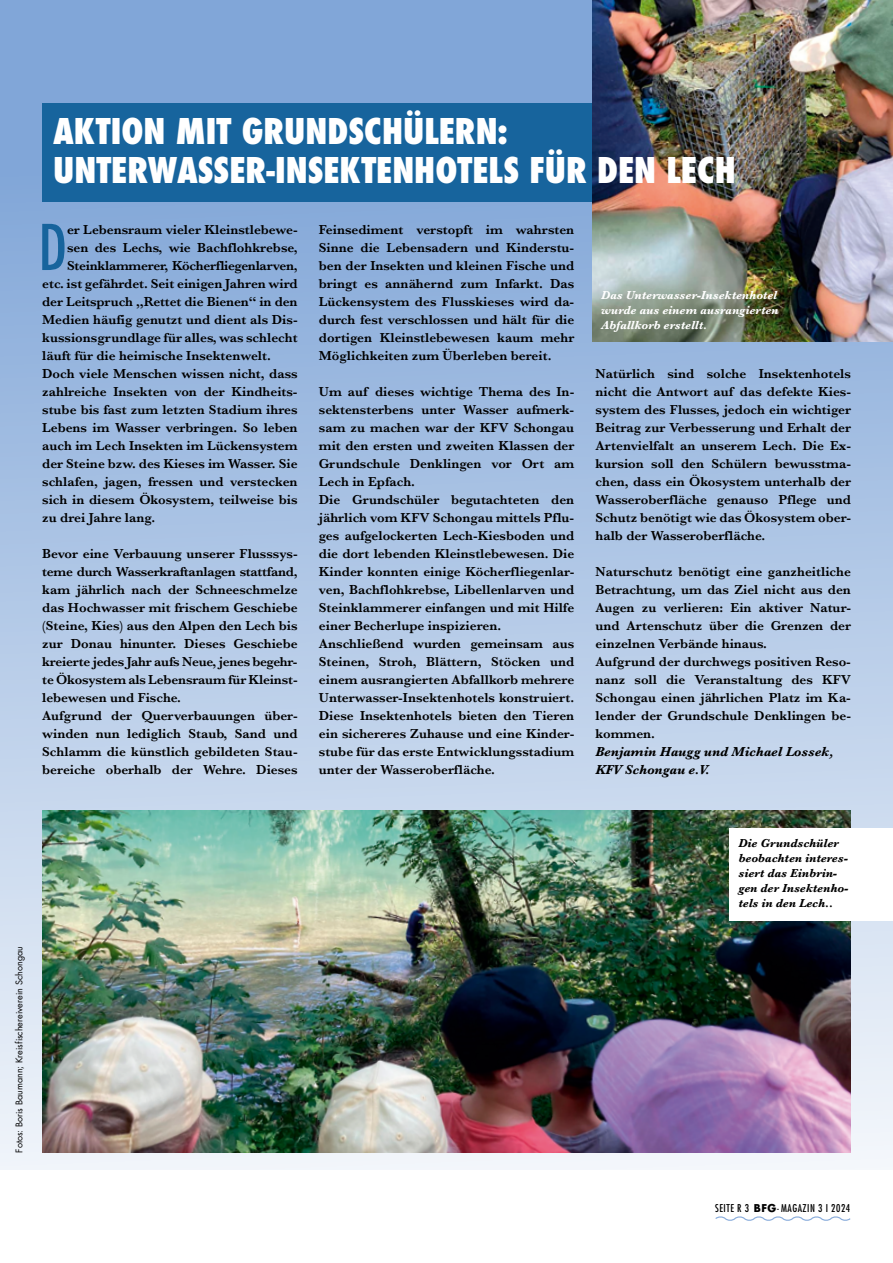
<style>
.page{position:relative;width:893px;height:1263px;background:#fff}
.page>*{position:absolute;margin:0;border:0;box-sizing:border-box;transform-origin:0 0}
.t1{font:condensed 61.2px "Futura Std";color:#17649d}
.t2{font:800 condensed 34.5px/39px "Futura";color:#fff}
.t3{font:600 13.5px/18px "Baskerville";color:#000}
.t4{font:italic 700 13.5px/18px "Baskerville";color:#000}
.t5{font:600 13.5px "Baskerville";letter-spacing:-.02em;color:#000}
.t6{font:italic 700 12px/15px "Baskerville";color:#000}
.t7{font:italic 700 12px/15px "Baskerville";color:#fff;text-align:justify}
.t8{font:condensed 10.5px "Futura Std";letter-spacing:.05em;color:#000}
.t9{font:9px "Futura Std";color:#000}
.s1{font-weight:700;font-stretch:normal}
</style>
<div class="page">
<div style="left:0;top:0;width:893px;height:1170px;background:linear-gradient(to bottom,#759ed6,#ebeef3)"></div>
<svg style="left:715px;top:1216px;width:136px;height:5px"></svg>
<div style="left:43px;top:103px;width:808px;height:98px;background:#17649d"></div>
<img style="left:592px;top:0;width:301px;height:342px">
<img style="left:43px;top:810px;width:807px;height:342px">
<div style="left:730px;top:828px;width:163px;height:93px;background:#fff"></div>
<h2 class="t2" style="left:53px;top:112px;width:684px">AKTION MIT GRUNDSCHÜLERN:<br>UNTERWASSER-INSEKTENHOTELS FÜR DEN LECH</h2>
<h1 class="t1" style="left:38px;top:211px;width:30px">D</h1>
<p class="t3" style="left:67px;top:221px;width:232px">er Lebensraum vieler Kleinstlebewe-</p>
<p class="t3" style="left:67px;top:239px;width:232px">sen des Lechs, wie Bachflohkrebse,</p>
<p class="t5" style="left:67px;top:256px;width:232px">Steinklammerer, Köcherfliegenlarven,</p>
<p class="t3" style="left:42px;top:274px;width:257px">etc. ist gefährdet. Seit einigen Jahren wird</p>
<p class="t3" style="left:42px;top:292px;width:257px">der Leitspruch „Rettet die Bienen“ in den</p>
<p class="t3" style="left:42px;top:310px;width:257px">Medien häufig genutzt und dient als Dis-</p>
<p class="t3" style="left:42px;top:328px;width:257px">kussionsgrundlage für alles, was schlecht</p>
<p class="t3" style="left:42px;top:346px;width:230px">läuft für die heimische Insektenwelt.</p>
<p class="t3" style="left:42px;top:364px;width:257px">Doch viele Menschen wissen nicht, dass</p>
<p class="t3" style="left:42px;top:382px;width:257px">zahlreiche Insekten von der Kindheits-</p>
<p class="t3" style="left:42px;top:400px;width:257px">stube bis fast zum letzten Stadium ihres</p>
<p class="t3" style="left:42px;top:418px;width:257px">Lebens im Wasser verbringen. So leben</p>
<p class="t3" style="left:42px;top:436px;width:257px">auch im Lech Insekten im Lückensystem</p>
<p class="t3" style="left:42px;top:454px;width:257px">der Steine bzw. des Kieses im Wasser. Sie</p>
<p class="t3" style="left:42px;top:472px;width:257px">schlafen, jagen, fressen und verstecken</p>
<p class="t3" style="left:42px;top:490px;width:257px">sich in diesem Ökosystem, teilweise bis</p>
<p class="t3" style="left:42px;top:508px;width:114px">zu drei Jahre lang.</p>
<p class="t3" style="left:42px;top:544px;width:257px">Bevor eine Verbauung unserer Flusssys&shy;teme durch Wasserkraftanlagen stattfand, kam jährlich nach der Schneeschmelze das Hochwasser mit frischem Geschiebe (Steine, Kies) aus den Alpen den Lech bis zur Donau hinunter. Dieses Geschiebe kreierte jedes Jahr aufs Neue, jenes begehr&shy;te Ökosystem als Lebensraum für Kleinst&shy;lebewesen und Fische.<br>Aufgrund der Querverbauungen über&shy;winden nun lediglich Staub, Sand und Schlamm die künstlich gebildeten Stau&shy;bereiche oberhalb der Wehre. Dieses</p>
<p class="t3" style="left:319px;top:220px;width:257px;text-align:justify">Feinsediment verstopft im wahrsten Sinne die Lebensadern und Kinderstu&shy;ben der Insekten und kleinen Fische und bringt es annähernd zum Infarkt. Das Lückensystem des Flusskieses wird da&shy;durch fest verschlossen und hält für die dortigen Kleinstlebewesen kaum mehr Möglichkeiten zum Überleben bereit.</p>
<p class="t3" style="left:319px;top:382px;width:257px">Um auf dieses wichtige Thema des In&shy;sektensterbens unter Wasser aufmerk&shy;sam zu machen war der KFV Schongau mit den ersten und zweiten Klassen der Grundschule Denklingen vor Ort am Lech in Epfach.<br>Die Grundschüler begutachteten den jährlich vom KFV Schongau mittels Pflu&shy;ges aufgelockerten Lech-Kiesboden und die dort lebenden Kleinstlebewesen. Die Kinder konnten einige Köcherfliegenlar&shy;ven, Bachflohkrebse, Libellenlarven und Steinklammerer einfangen und mit Hilfe einer Becherlupe inspizieren.<br>Anschließend wurden gemeinsam aus Steinen, Stroh, Blättern, Stöcken und einem ausrangierten Abfallkorb mehrere Unterwasser-Insektenhotels konstruiert.<br>Diese Insektenhotels bieten den Tieren ein sichereres Zuhause und eine Kinder&shy;stube für das erste Entwicklungsstadium unter der Wasseroberfläche.</p>
<p class="t7" style="left:601px;top:287px;width:179px">Das Unterwasser-Insektenhotel wurde aus einem ausrangierten Abfallkorb erstellt.</p>
<p class="t3" style="left:596px;top:364px;width:257px;text-align:justify">Natürlich sind solche Insektenhotels nicht die Antwort auf das defekte Kies&shy;system des Flusses, jedoch ein wichtiger Beitrag zur Verbesserung und Erhalt der Artenvielfalt an unserem Lech. Die Ex&shy;kursion soll den Schülern bewusstma&shy;chen, dass ein Ökosystem unterhalb der Wasseroberfläche genauso Pflege und Schutz benötigt wie das Ökosystem ober&shy;halb der Wasseroberfläche.</p>
<p class="t3" style="left:596px;top:562px;width:257px">Naturschutz benötigt eine ganzheitliche Betrachtung, um das Ziel nicht aus den Augen zu verlieren: Ein aktiver Natur&shy;und Artenschutz über die Grenzen der einzelnen Verbände hinaus.<br>Aufgrund der durchwegs positiven Reso&shy;nanz soll die Veranstaltung des KFV Schongau einen jährlichen Platz im Ka&shy;lender der Grundschule Denklingen be&shy;kommen.</p>
<p class="t4" style="left:596px;top:742px;width:240px">Benjamin Haugg und Michael Lossek,<br>KFV Schongau e.V.</p>
<p class="t9" style="left:14px;top:1153px;width:208px;rotate:-90deg">Fotos: Boris Baumann; Kreisfischereiverein Schongau</p>
<p class="t6" style="left:738px;top:836px;width:111px">Die Grundschüler beobachten interes&shy;siert das Einbrin&shy;gen der Insektenho&shy;tels in den Lech..</p>
<p class="t8" style="left:715px;top:1202px;width:136px">SEITE R 3 <span class="s1">BFG</span>-MAGAZIN 3 I 2024</p>
</div>
